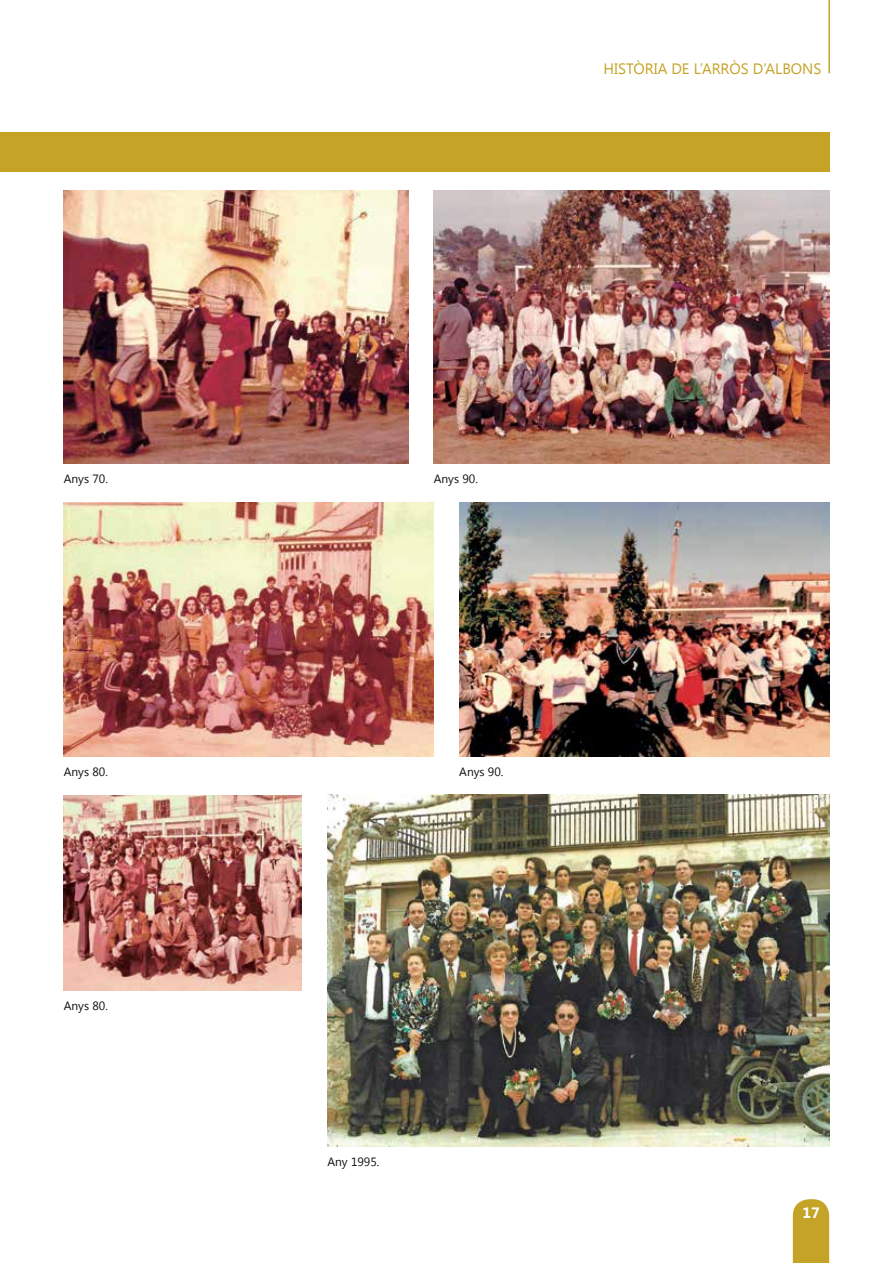
<style>
.page{position:relative;width:893px;height:1263px;background:#fff}
.page>*{position:absolute;margin:0;border:0;box-sizing:border-box;transform-origin:0 0}
.t1{font:15px "Segoe UI";color:#c4a327}
.t2{font:700 15px "Segoe UI";color:#fff}
.t3{font:12px "Segoe UI";color:#121212}
</style>
<div class="page">
<div style="left:793px;top:1199px;width:36px;height:64px;background:#c4a327"></div>
<hr style="left:828px;top:0;width:2px;height:73px;background:#c4a327">
<div style="left:0;top:132px;width:829px;height:39px;background:#c4a327"></div>
<img style="left:64px;top:191px;width:344px;height:273px">
<img style="left:434px;top:191px;width:395px;height:273px">
<img style="left:459px;top:502px;width:370px;height:254px">
<img style="left:64px;top:503px;width:370px;height:253px">
<img style="left:64px;top:795px;width:238px;height:195px">
<img style="left:327px;top:795px;width:502px;height:351px">
<p class="t1" style="left:604px;top:58px;width:219px">HISTÒRIA DE L’ARRÒS D’ALBONS</p>
<p class="t3" style="left:64px;top:470px;width:46px">Anys 70.</p>
<p class="t3" style="left:434px;top:470px;width:46px">Anys 90.</p>
<p class="t3" style="left:64px;top:763px;width:46px">Anys 80.</p>
<p class="t3" style="left:459px;top:763px;width:46px">Anys 90.</p>
<p class="t3" style="left:64px;top:997px;width:46px">Anys 80.</p>
<p class="t3" style="left:327px;top:1153px;width:54px">Any 1995.</p>
<p class="t2" style="left:802px;top:1202px;width:19px">17</p>
</div>
